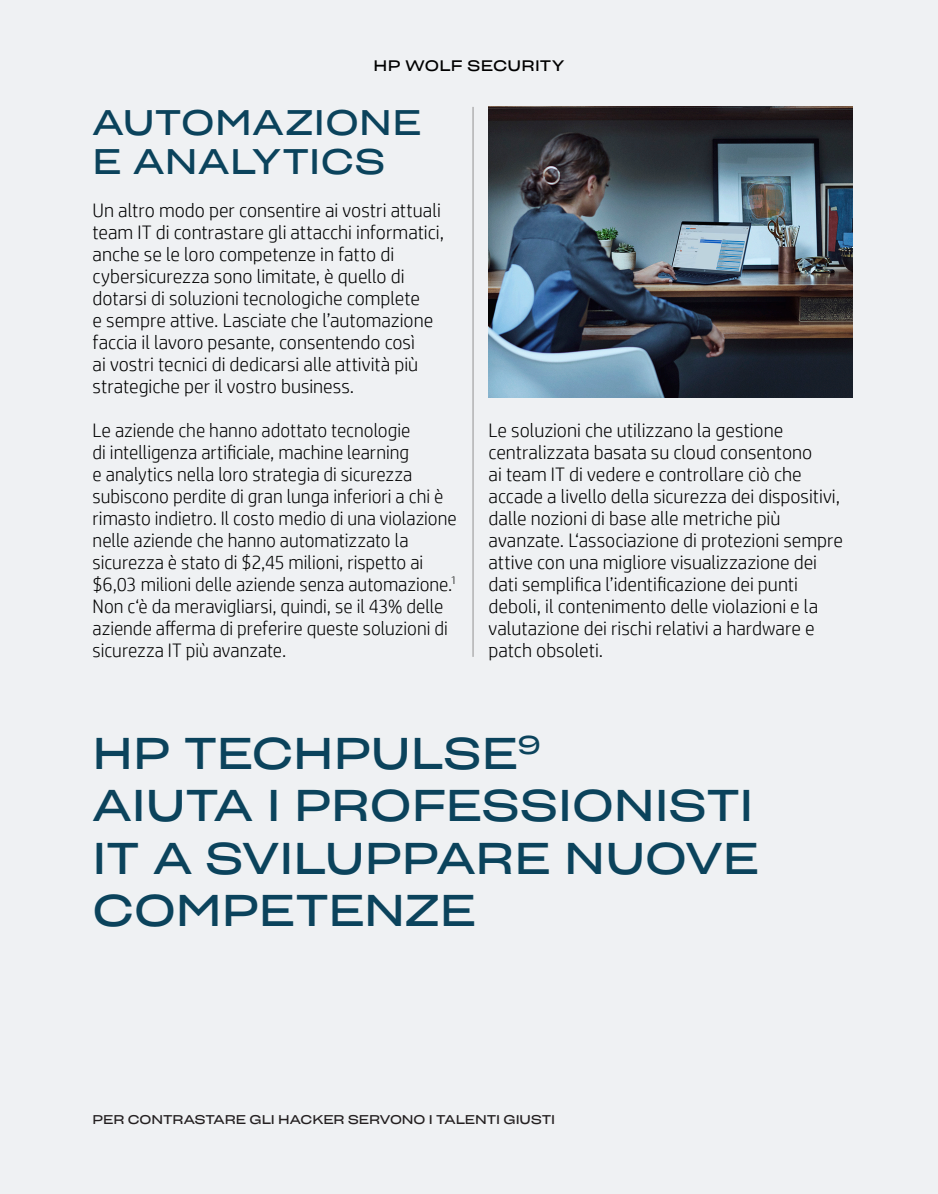
<style>
.page{position:relative;width:938px;height:1194px;background:#eff1f3}
.page>*{position:absolute;margin:0;border:0;box-sizing:border-box;transform-origin:0 0}
.Headline_35{font:43.75px/52.5px "Sharp Grotesk Book 25";color:#0b435c}
.Headline_28_31{font:35px "Sharp Grotesk Book 25";letter-spacing:.015em;color:#0b435c}
.Bodycopy_16_18{font:300 19.5px/22px "HP Simplified";color:#000}
.Body_12_18_TT_Center{font:15px "Sharp Grotesk Book 25";letter-spacing:.02em;color:#000}
.Body_10_TT{font:12.5px "Sharp Grotesk Book 25";letter-spacing:-.01em;color:#231f20}
</style>
<div class="page">
<hr style="left:472px;top:107px;width:1px;height:550px;background:#a3a3a3">
<img style="left:488px;top:107px;width:364px;height:291px">
<p class="Body_12_18_TT_Center" style="left:373px;top:52px;width:192px">HP WOLF SECURITY</p>
<p class="Headline_28_31" style="left:93px;top:92px;width:330px">AUTOMAZIONE</p>
<p class="Headline_28_31" style="left:93px;top:131px;width:294px">E ANALYTICS</p>
<p class="Bodycopy_16_18" style="left:93px;top:199px;width:353px">Un altro modo per consentire ai vostri attuali team IT di contrastare gli attacchi informatici, anche se le loro competenze in fatto di cybersicurezza sono limitate, è quello di dotarsi di soluzioni tecnologiche complete<br>e sempre attive. Lasciate che l’automazione faccia il lavoro pesante, consentendo così<br>ai vostri tecnici di dedicarsi alle attività più strategiche per il vostro business.</p>
<p class="Bodycopy_16_18" style="left:93px;top:419px;width:366px">Le aziende che hanno adottato tecnologie<br>di intelligenza artificiale, machine learning<br>e analytics nella loro strategia di sicurezza subiscono perdite di gran lunga inferiori a chi è rimasto indietro. Il costo medio di una violazione nelle aziende che hanno automatizzato la sicurezza è stato di $2,45 milioni, rispetto ai $6,03 milioni delle aziende senza automazione.<sup>1<br></sup>Non c‘è da meravigliarsi, quindi, se il 43% delle aziende afferma di preferire queste soluzioni di sicurezza IT più avanzate.</p>
<p class="Bodycopy_16_18" style="left:488px;top:419px;width:356px">Le soluzioni che utilizzano la gestione centralizzata basata su cloud consentono<br>ai team IT di vedere e controllare ciò che accade a livello della sicurezza dei dispositivi, dalle nozioni di base alle metriche più avanzate. L‘associazione di protezioni sempre attive con una migliore visualizzazione dei dati semplifica l’identificazione dei punti deboli, il contenimento delle violazioni e la valutazione dei rischi relativi a hardware e patch obsoleti.</p>
<p class="Headline_35" style="left:93px;top:723px;width:449px">HP TECHPULSE<sup>9</sup></p>
<p class="Headline_35" style="left:93px;top:775px;width:667px">AIUTA I PROFESSIONISTI<br>IT A SVILUPPARE NUOVE<br>COMPETENZE</p>
<p class="Body_10_TT" style="left:93px;top:1109px;width:464px">PER CONTRASTARE GLI HACKER SERVONO I TALENTI GIUSTI</p>
</div>
